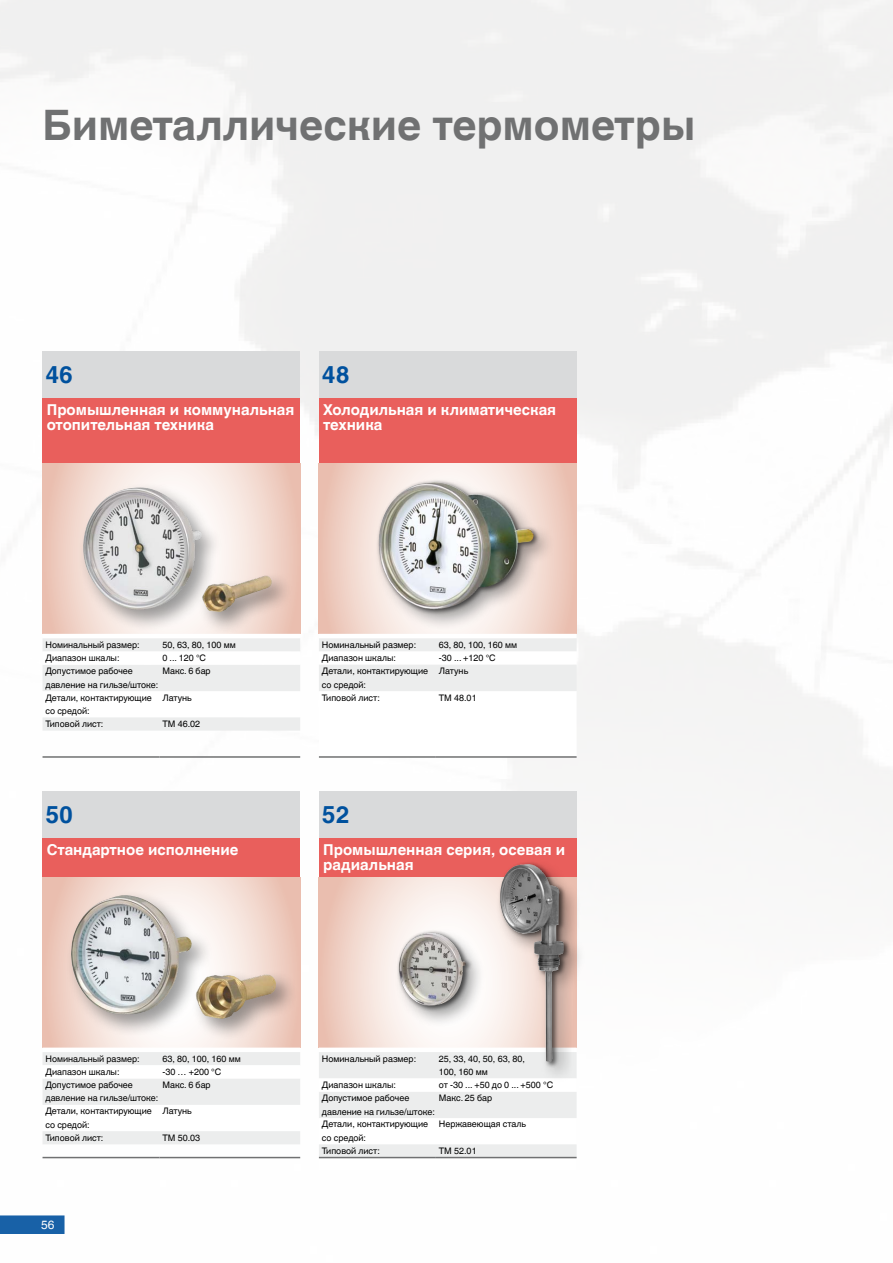
<style>
.page{position:relative;width:893px;height:1263px;background:#fff}
.page>*{position:absolute;margin:0;border:0;box-sizing:border-box;transform-origin:0 0}
.t1{font:700 42px "Helvetica World";color:#707172}
.t2{font:700 24px "Helvetica World";color:#00519e}
.t3{font:700 15px/15px "Helvetica World";color:#fff}
.t4{font:12px "Helvetica World";color:#fff}
.t5{font:9px/13.5px "Helvetica World";color:#000}
</style>
<div class="page">
<img style="left:0;top:0;width:893px;height:1234px">
<div style="left:43px;top:351px;width:257px;height:47px;background:#d9dadb"></div>
<div style="left:43px;top:398px;width:257px;height:66px;background:#e95f5c"></div>
<svg style="left:43px;top:464px;width:257px;height:170px;background:#f0d2c7"></svg>
<svg style="left:43px;top:634px;width:257px;height:97px"></svg>
<hr style="left:43px;top:756px;width:116px;height:2px;background:#707172">
<hr style="left:159px;top:756px;width:141px;height:2px;background:#707172">
<div style="left:319px;top:351px;width:258px;height:47px;background:#d9dadb"></div>
<div style="left:319px;top:398px;width:258px;height:66px;background:#e95f5c"></div>
<svg style="left:319px;top:464px;width:258px;height:170px;background:#f0d2c7"></svg>
<svg style="left:319px;top:634px;width:258px;height:122px"></svg>
<hr style="left:319px;top:756px;width:117px;height:2px;background:#707172">
<hr style="left:436px;top:756px;width:141px;height:2px;background:#707172">
<div style="left:43px;top:791px;width:257px;height:47px;background:#d9dadb"></div>
<div style="left:43px;top:838px;width:257px;height:39px;background:#e95f5c"></div>
<svg style="left:43px;top:877px;width:257px;height:170px;background:#f0d1c6"></svg>
<svg style="left:43px;top:1047px;width:257px;height:97px"></svg>
<hr style="left:43px;top:1157px;width:116px;height:1px;background:#707172">
<hr style="left:159px;top:1157px;width:141px;height:1px;background:#707172">
<div style="left:319px;top:791px;width:258px;height:47px;background:#d9dadb"></div>
<div style="left:319px;top:838px;width:258px;height:39px;background:#e95f5c"></div>
<svg style="left:319px;top:877px;width:175px;height:170px"></svg>
<svg style="left:319px;top:1047px;width:258px;height:124px"></svg>
<hr style="left:319px;top:1157px;width:117px;height:1px;background:#707172">
<hr style="left:436px;top:1157px;width:141px;height:1px;background:#707172">
<div style="left:77px;top:481px;width:216px;height:152px;background:#000;opacity:.4"></div>
<img style="left:77px;top:487px;width:196px;height:125px">
<div style="left:65px;top:889px;width:232px;height:151px;background:#000;opacity:.4"></div>
<img style="left:67px;top:895px;width:211px;height:125px">
<div style="left:372px;top:476px;width:182px;height:154px;background:#000;opacity:.4"></div>
<div style="left:377px;top:479px;width:163px;height:136px;background:#000;opacity:.6"></div>
<img style="left:379px;top:483px;width:51px;height:101px">
<div style="left:494px;top:858px;width:91px;height:225px;background:#000;opacity:.4"></div>
<div style="left:498px;top:861px;width:72px;height:207px;background:#000;opacity:.6"></div>
<img style="left:500px;top:864px;width:64px;height:198px">
<div style="left:392px;top:926px;width:94px;height:101px;background:#000;opacity:.4"></div>
<div style="left:397px;top:930px;width:76px;height:82px;background:#000;opacity:.6"></div>
<img style="left:398px;top:932px;width:68px;height:75px">
<h1 class="t1" style="left:43px;top:101px;width:654px">Биметаллические термометры</h1>
<h2 class="t2" style="left:45px;top:361px;width:29px">46</h2>
<h3 class="t3" style="left:47px;top:403px;width:249px">Промышленная и коммунальная отопительная техника</h3>
<h2 class="t2" style="left:322px;top:361px;width:29px">48</h2>
<h3 class="t3" style="left:323px;top:403px;width:235px">Холодильная и климатическая техника</h3>
<p class="t5" style="left:45px;top:638px;width:96px">Номинальный размер:</p>
<p class="t5" style="left:162px;top:638px;width:75px">50, 63, 80, 100 мм</p>
<p class="t5" style="left:45px;top:651px;width:76px">Диапазон шкалы:</p>
<p class="t5" style="left:162px;top:651px;width:45px">0 ... 120 °C</p>
<p class="t5" style="left:45px;top:664px;width:114px">Допустимое рабочее давление на гильзе/штоке:</p>
<p class="t5" style="left:162px;top:664px;width:50px">Макс. 6 бар</p>
<p class="t5" style="left:45px;top:691px;width:108px">Детали, контактирующие со средой:</p>
<p class="t5" style="left:162px;top:691px;width:31px">Латунь</p>
<p class="t5" style="left:45px;top:717px;width:59px">Типовой лист:</p>
<p class="t5" style="left:162px;top:717px;width:39px">TM 46.02</p>
<h2 class="t2" style="left:45px;top:801px;width:29px">50</h2>
<h3 class="t3" style="left:47px;top:843px;width:193px">Стандартное исполнение</h3>
<p class="t5" style="left:45px;top:1052px;width:96px">Номинальный размер:</p>
<p class="t5" style="left:162px;top:1052px;width:80px">63, 80, 100, 160 мм</p>
<p class="t5" style="left:45px;top:1065px;width:76px">Диапазон шкалы:</p>
<p class="t5" style="left:162px;top:1065px;width:60px">-30 … +200 °C</p>
<p class="t5" style="left:45px;top:1078px;width:114px">Допустимое рабочее давление на гильзе/штоке:</p>
<p class="t5" style="left:162px;top:1078px;width:50px">Макс. 6 бар</p>
<p class="t5" style="left:45px;top:1104px;width:108px">Детали, контактирующие со средой:</p>
<p class="t5" style="left:162px;top:1104px;width:31px">Латунь</p>
<p class="t5" style="left:45px;top:1131px;width:59px">Типовой лист:</p>
<p class="t5" style="left:162px;top:1131px;width:39px">TM 50.03</p>
<h3 class="t4" style="left:41px;top:1218px;width:15px">56</h3>
<p class="t5" style="left:322px;top:638px;width:96px">Номинальный размер:</p>
<p class="t5" style="left:439px;top:638px;width:80px">63, 80, 100, 160 мм</p>
<p class="t5" style="left:322px;top:651px;width:76px">Диапазон шкалы:</p>
<p class="t5" style="left:439px;top:651px;width:58px">-30 ... +120 °C</p>
<p class="t5" style="left:322px;top:664px;width:108px">Детали, контактирующие со средой:</p>
<p class="t5" style="left:439px;top:664px;width:31px">Латунь</p>
<p class="t5" style="left:322px;top:691px;width:59px">Типовой лист:</p>
<p class="t5" style="left:439px;top:691px;width:39px">TM 48.01</p>
<h2 class="t2" style="left:322px;top:801px;width:29px">52</h2>
<h3 class="t3" style="left:323px;top:843px;width:243px">Промышленная серия, осевая и радиальная</h3>
<p class="t5" style="left:322px;top:1052px;width:96px">Номинальный размер:</p>
<p class="t5" style="left:439px;top:1052px;width:88px">25, 33, 40, 50, 63, 80,<br>100, 160 мм</p>
<p class="t5" style="left:322px;top:1078px;width:76px">Диапазон шкалы:</p>
<p class="t5" style="left:439px;top:1078px;width:116px">от -30 ... +50 до 0 ... +500 °C</p>
<p class="t5" style="left:322px;top:1091px;width:114px">Допустимое рабочее давление на гильзе/штоке:</p>
<p class="t5" style="left:439px;top:1091px;width:55px">Макс. 25 бар</p>
<p class="t5" style="left:322px;top:1117px;width:108px">Детали, контактирующие со средой:</p>
<p class="t5" style="left:439px;top:1117px;width:89px">Нержавеющая сталь</p>
<p class="t5" style="left:322px;top:1144px;width:59px">Типовой лист:</p>
<p class="t5" style="left:439px;top:1144px;width:39px">TM 52.01</p>
</div>
